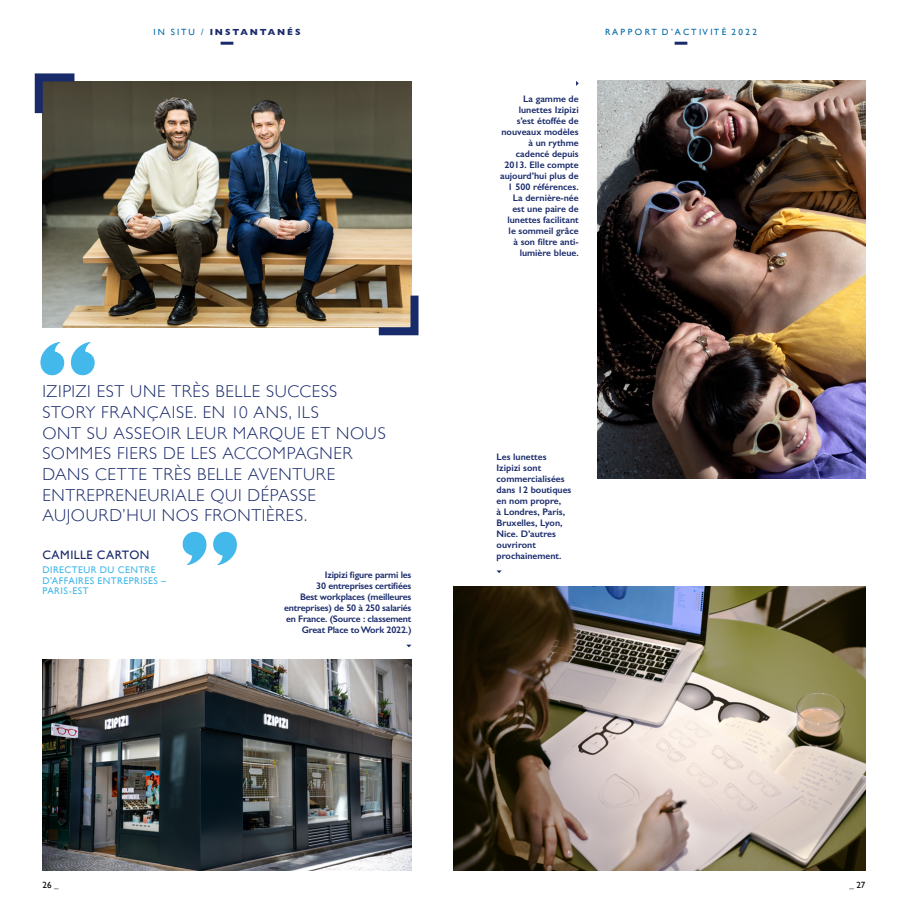
<style>
.page{position:relative;width:908px;height:913px;background:#fff}
.page>*{position:absolute;margin:0;border:0;box-sizing:border-box;transform-origin:0 0}
.t1{font:300 17.2px/20.7px "Gill Sans";letter-spacing:.035em;color:#192a6b}
.t2{font:12.2px "Gill Sans";letter-spacing:.035em;color:#192a6b}
.t3{font:9.7px/10.7px "Gill Sans";letter-spacing:.045em;color:#42b8eb}
.t4{font:600 9.5px/11px "Gill Sans";color:#192a6b;text-align:right}
.t5{font:600 9.5px/11px "Gill Sans";letter-spacing:-.02em;color:#192a6b;text-align:right}
.t6{font:9px "Gill Sans";color:#0068a8}
.t7{font:700 9px "Gill Sans";letter-spacing:.21em;color:#192a6b}
.t8{font:9px "Gill Sans";color:#000}
.s1{font-weight:400;color:#0068a8}
.s2{font-weight:300}
</style>
<div class="page">
<img style="left:43px;top:81px;width:368px;height:246px">
<img style="left:597px;top:81px;width:268px;height:397px">
<img style="left:43px;top:659px;width:368px;height:211px">
<img style="left:454px;top:586px;width:411px;height:284px">
<svg style="left:406px;top:644px;width:5px;height:3px"></svg>
<svg style="left:40px;top:342px;width:55px;height:33px"></svg>
<svg style="left:182px;top:532px;width:55px;height:33px"></svg>
<svg style="left:34px;top:73px;width:48px;height:48px;background:#4c4d53"></svg>
<svg style="left:370px;top:288px;width:49px;height:48px;background:#94887e"></svg>
<svg style="left:220px;top:42px;width:13px;height:3px"></svg>
<svg style="left:674px;top:42px;width:13px;height:3px"></svg>
<p class="t7" style="left:153px;top:25px;width:148px"><span class="s1">IN SITU /</span> INSTANTANÉS</p>
<p class="t6" style="left:604px;top:27px;width:153px">R A P P O R T D ’ A C T I V I T É 2 0 2 2</p>
<h1 class="t1" style="left:42px;top:380px;width:344px">IZIPIZI EST UNE TRÈS BELLE SUCCESS<br>STORY FRANÇAISE. EN 10 ANS, ILS<br>ONT SU ASSEOIR LEUR MARQUE ET NOUS<br>SOMMES FIERS DE LES ACCOMPAGNER<br>DANS CETTE TRÈS BELLE AVENTURE<br>ENTREPRENEURIALE QUI DÉPASSE<br>AUJOURD’HUI NOS FRONTIÈRES.</h1>
<p class="t2" style="left:42px;top:548px;width:108px">CAMILLE CARTON</p>
<p class="t3" style="left:42px;top:564px;width:125px">DIRECTEUR DU CENTRE<br>D’AFFAIRES ENTREPRISES –<br>PARIS-EST</p>
<p class="t5" style="left:284px;top:569px;width:129px">Izipizi figure parmi les<br>30 entreprises certifiées<br>Best workplaces (meilleures entreprises) de 50 à 250 salariés en France. (Source : classement<br>Great Place to Work 2022.)</p>
<p class="t4" style="left:500px;top:93px;width:80px">La gamme de lunettes Izipizi s’est étoffée de nouveaux modèles à un rythme cadencé depuis<br>2013. Elle compte aujourd’hui plus de<br>1 500 références.<br>La dernière-née est une paire de lunettes facilitant le sommeil grâce<br>à son filtre anti&shy;lumière bleue.</p>
<p class="t4" style="left:496px;top:451px;width:76px;text-align:left">Les lunettes<br>Izipizi sont commercialisées dans 12 boutiques en nom propre,<br>à Londres, Paris,<br>Bruxelles, Lyon,<br>Nice. D’autres ouvriront prochainement.</p>
<p class="t8" style="left:43px;top:880px;width:18px">26 <span class="s2">_</span></p>
<p class="t8" style="left:849px;top:880px;width:18px"><span class="s2">_</span> 27</p>
</div>
